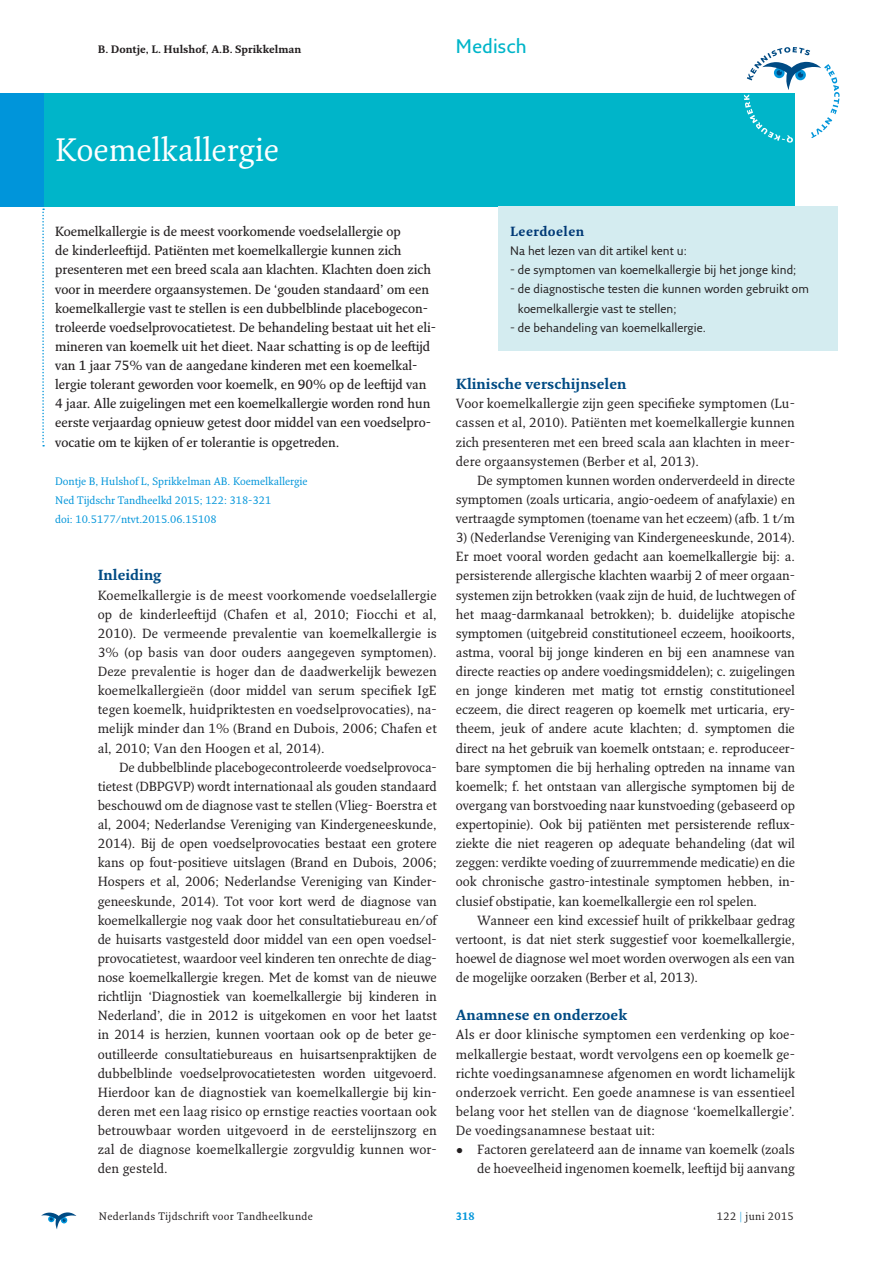
<style>
.page{position:relative;width:893px;height:1263px;background:#fff}
.page>*{position:absolute;margin:0;border:0;box-sizing:border-box;transform-origin:0 0}
.t1{font:31.5px "Fresco Plus Pro";color:#fff}
.t2{font:600 19.05px "Fresco Sans Plus Pro";letter-spacing:.015em;color:#00b5c9}
.t3{font:700 14.25px "Fresco Plus Pro";color:#004b84}
.t4{font:12.9px/19.2px "Fresco Plus Pro";letter-spacing:.005em;color:#231f20;text-align:justify}
.t5{font:600 12.9px/19.2px "Fresco Plus Pro";color:#231f20}
.t6{font:700 12.9px "Fresco Plus Pro";letter-spacing:.03em;color:#003976}
.t7{font:12px/19px "Fresco Sans Plus Pro";color:#231f20}
.t8{font:10.5px/19px "Fresco Plus Pro";color:#0095da}
.t9{font:10.5px "Fresco Plus Pro";letter-spacing:.03em;color:#231f20}
.t10{font:700 10.5px "Fresco Plus Pro";color:#231f20}
.t11{font:700 10.5px "Fresco Plus Pro";color:#0095da}
.s1{color:#0095da}
</style>
<div class="page">
<svg style="left:41px;top:1212px;width:35px;height:17px"></svg>
<div style="left:43px;top:93px;width:752px;height:113px;background:#00b5c9"></div>
<div style="left:498px;top:206px;width:339px;height:145px;background:#d4ecf0"></div>
<svg style="left:744px;top:47px;width:95px;height:96px"></svg>
<div style="left:0;top:93px;width:43px;height:113px;background:#0095da"></div>
<svg style="left:42px;top:209px;width:2px;height:238px"></svg>
<p class="t10" style="left:98px;top:45px;width:205px">B. Dontje, L. Hulshof, A.B. Sprikkelman</p>
<h2 class="t2" style="left:456px;top:35px;width:72px">Medisch</h2>
<h1 class="t1" style="left:55px;top:137px;width:225px">Koemelkallergie</h1>
<p class="t5" style="left:55px;top:223px;width:382px">Koemelkallergie is de meest voorkomende voedselallergie op<br>de kinderleeftijd. Patiënten met koemelkallergie kunnen zich presenteren met een breed scala aan klachten. Klachten doen zich voor in meerdere orgaansystemen. De ‘gouden standaard’ om een koemelkallergie vast te stellen is een dubbelblinde placebogecon&shy;troleerde voedselprovocatietest. De behandeling bestaat uit het eli&shy;mineren van koemelk uit het dieet. Naar schatting is op de leeftijd van 1 jaar 75% van de aangedane kinderen met een koemelkal&shy;lergie tolerant geworden voor koemelk, en 90% op de leeftijd van 4 jaar. Alle zuigelingen met een koemelkallergie worden rond hun eerste verjaardag opnieuw getest door middel van een voedselpro&shy;vocatie om te kijken of er tolerantie is opgetreden.</p>
<p class="t8" style="left:55px;top:472px;width:254px">Dontje B, Hulshof L, Sprikkelman AB. Koemelkallergie<br>Ned Tijdschr Tandheelkd 2015; 122: 318-321<br>doi: 10.5177/ntvt.2015.06.15108</p>
<p class="t3" style="left:98px;top:569px;width:65px">Inleiding</p>
<p class="t4" style="left:98px;top:586px;width:340px">Koemelkallergie is de meest voorkomende voedselallergie op de kinderleeftijd (Chafen et al, 2010; Fiocchi et al, 2010). De vermeende prevalentie van koemelkallergie is 3% (op basis van door ouders aangegeven symptomen).<br>Deze prevalentie is hoger dan de daadwerkelijk bewezen koemelkallergieën (door middel van serum specifiek IgE tegen koemelk, huidpriktesten en voedselprovocaties), na&shy;melijk minder dan 1% (Brand en Dubois, 2006; Chafen et al, 2010; Van den Hoogen et al, 2014).</p>
<p class="t4" style="left:98px;top:759px;width:340px;text-indent:21px">De dubbelblinde placebogecontroleerde voedselprovoca&shy;tietest (DBPGVP) wordt internationaal als gouden standaard beschouwd om de diagnose vast te stellen (Vlieg- Boerstra et al, 2004; Nederlandse Vereniging van Kindergeneeskunde, 2014). Bij de open voedselprovocaties bestaat een grotere kans op fout-positieve uitslagen (Brand en Dubois, 2006; Hospers et al, 2006; Nederlandse Vereniging van Kinder&shy;geneeskunde, 2014). Tot voor kort werd de diagnose van koemelkallergie nog vaak door het consultatiebureau en/of de huisarts vastgesteld door middel van een open voedsel&shy;provocatietest, waardoor veel kinderen ten onrechte de diag&shy;nose koemelkallergie kregen. Met de komst van de nieuwe richtlijn ‘Diagnostiek van koemelkallergie bij kinderen in Nederland’, die in 2012 is uitgekomen en voor het laatst in 2014 is herzien, kunnen voortaan ook op de beter ge&shy;outilleerde consultatiebureaus en huisartsenpraktijken de dubbelblinde voedselprovocatietesten worden uitgevoerd.<br>Hierdoor kan de diagnostiek van koemelkallergie bij kin&shy;deren met een laag risico op ernstige reacties voortaan ook betrouwbaar worden uitgevoerd in de eerstelijnszorg en zal de diagnose koemelkallergie zorgvuldig kunnen wor&shy;den gesteld.</p>
<p class="t6" style="left:510px;top:226px;width:76px">Leerdoelen</p>
<p class="t7" style="left:510px;top:242px;width:178px">Na het lezen van dit artikel kent u:</p>
<p class="t7" style="left:510px;top:262px;width:288px">- de symptomen van koemelkallergie bij het jonge kind;</p>
<p class="t7" style="left:518px;top:281px;width:292px;text-indent:-8px">- de diagnostische testen die kunnen worden gebruikt om koemelkallergie vast te stellen;</p>
<p class="t7" style="left:510px;top:319px;width:197px">- de behandeling van koemelkallergie.</p>
<p class="t3" style="left:456px;top:378px;width:172px">Klinische verschijnselen</p>
<p class="t4" style="left:456px;top:395px;width:340px">Voor koemelkallergie zijn geen specifieke symptomen (Lu&shy;cassen et al, 2010). Patiënten met koemelkallergie kunnen zich presenteren met een breed scala aan klachten in meer&shy;dere orgaansystemen (Berber et al, 2013).</p>
<p class="t4" style="left:456px;top:472px;width:341px;text-indent:21px">De symptomen kunnen worden onderverdeeld in directe symptomen (zoals urticaria, angio-oedeem of anafylaxie) en vertraagde symptomen (toename van het eczeem) (afb. 1 t/m</p>
<p class="t4" style="left:456px;top:529px;width:341px">3) (Nederlandse Vereniging van Kindergeneeskunde, 2014).<br>Er moet vooral worden gedacht aan koemelkallergie bij: a. persisterende allergische klachten waarbij 2 of meer orgaan&shy;systemen zijn betrokken (vaak zijn de huid, de luchtwegen of het maag-darmkanaal betrokken); b. duidelijke atopische symptomen (uitgebreid constitutioneel eczeem, hooikoorts, astma, vooral bij jonge kinderen en bij een anamnese van directe reacties op andere voedingsmiddelen); c. zuigelingen en jonge kinderen met matig tot ernstig constitutioneel eczeem, die direct reageren op koemelk met urticaria, ery&shy;theem, jeuk of andere acute klachten; d. symptomen die direct na het gebruik van koemelk ontstaan; e. reproduceer&shy;bare symptomen die bij herhaling optreden na inname van koemelk; f. het ontstaan van allergische symptomen bij de overgang van borstvoeding naar kunstvoeding (gebaseerd op expertopinie). Ook bij patiënten met persisterende reflux&shy;ziekte die niet reageren op adequate behandeling (dat wil zeggen: verdikte voeding of zuurremmende medicatie) en die ook chronische gastro-intestinale symptomen hebben, in&shy;clusief obstipatie, kan koemelkallergie een rol spelen.</p>
<p class="t4" style="left:456px;top:912px;width:341px;text-indent:21px">Wanneer een kind excessief huilt of prikkelbaar gedrag vertoont, is dat niet sterk suggestief voor koemelkallergie, hoewel de diagnose wel moet worden overwogen als een van de mogelijke oorzaken (Berber et al, 2013).</p>
<p class="t3" style="left:456px;top:1009px;width:173px">Anamnese en onderzoek</p>
<p class="t4" style="left:456px;top:1026px;width:340px">Als er door klinische symptomen een verdenking op koe&shy;melkallergie bestaat, wordt vervolgens een op koemelk ge&shy;richte voedingsanamnese afgenomen en wordt lichamelijk onderzoek verricht. Een goede anamnese is van essentieel belang voor het stellen van de diagnose ‘koemelkallergie’.<br>De voedingsanamnese bestaat uit:</p>
<p class="t4" style="left:477px;top:1141px;width:319px">Factoren gerelateerd aan de inname van koemelk (zoals de hoeveelheid ingenomen koemelk, leeftijd bij aanvang</p>
<p class="t9" style="left:99px;top:1212px;width:216px">Nederlands Tijdschrift voor Tandheelkunde</p>
<p class="t11" style="left:456px;top:1212px;width:20px">318</p>
<p class="t9" style="left:717px;top:1212px;width:78px">122 <span class="s1">|</span> juni 2015</p>
</div>
